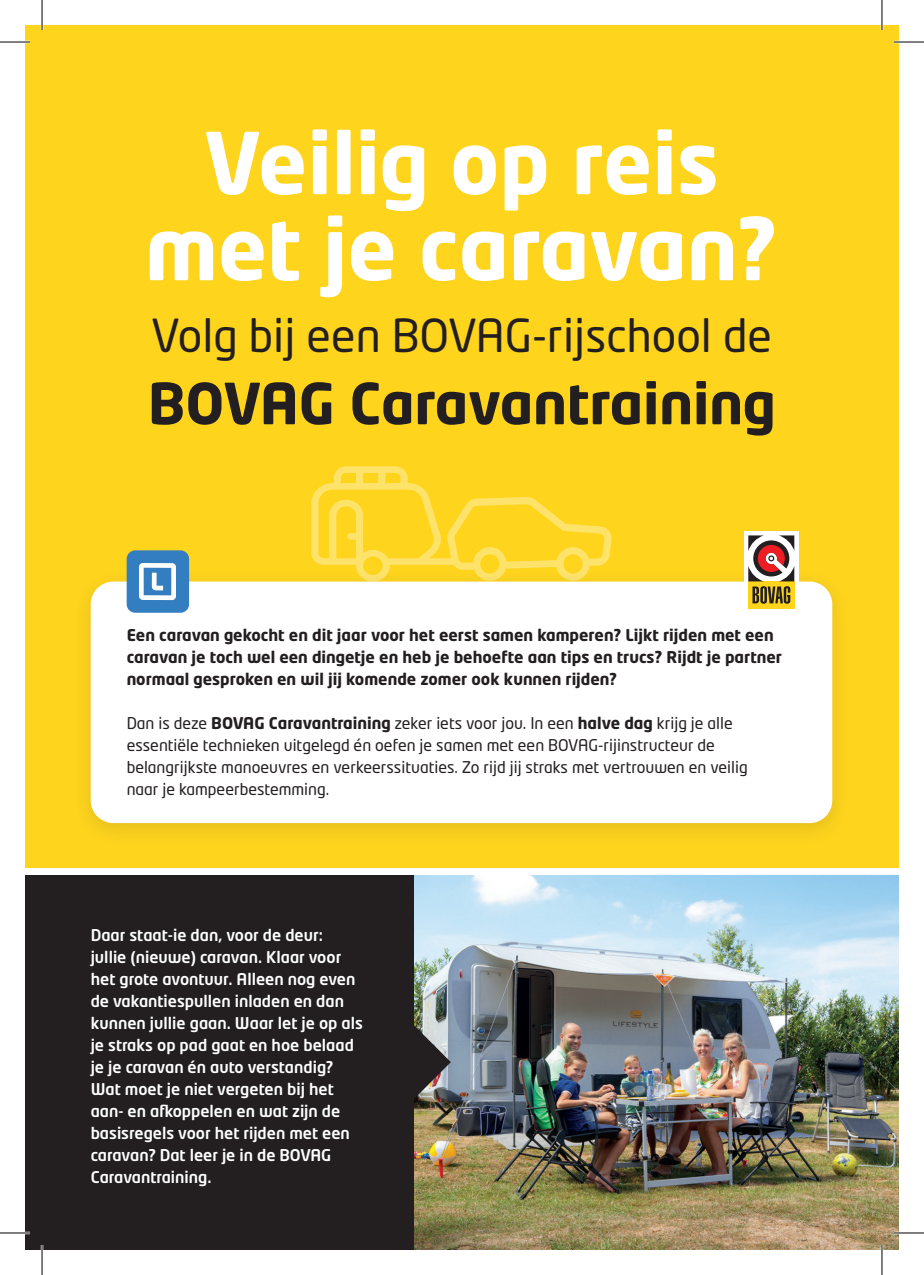
<style>
.page{position:relative;width:924px;height:1275px;background:#fff}
.page>*{position:absolute;margin:0;border:0;box-sizing:border-box;transform-origin:0 0}
.t1{font:700 84px/86px "Neo Tech Std";color:#fff;text-align:center}
.t2{font:700 56px "Neo Tech Std";color:#231f20}
.t3{font:45px "Neo Tech Std";color:#231f20}
.t4{font:500 16px/22px "Neo Tech Std";color:#fff}
.t5{font:16px/22px "Neo Tech Std";color:#231f20}
.t6{font:700 16px/22px "Neo Tech Std";color:#231f20}
.s1{font-weight:700}
</style>
<div class="page">
<div style="left:25px;top:25px;width:873px;height:842px;background:#fed41d"></div>
<svg style="left:311px;top:466px;width:300px;height:102px"></svg>
<img style="left:413px;top:875px;width:485px;height:375px">
<div style="left:71px;top:568px;width:780px;height:279px;background:#231f20;opacity:.12"></div>
<div style="left:91px;top:581px;width:740px;height:242px;background:#fff;border-radius:23px"></div>
<div style="left:25px;top:876px;width:388px;height:374px;background:#231f20"></div>
<div style="left:127px;top:550px;width:62px;height:63px;background:#337dc1;border-radius:9px"></div>
<svg style="left:139px;top:563px;width:37px;height:37px"></svg>
<svg style="left:413px;top:1025px;width:37px;height:74px"></svg>
<div style="left:743px;top:531px;width:55px;height:81px;background:#fff"></div>
<div style="left:748px;top:581px;width:46px;height:27px;background:#fed41d"></div>
<svg style="left:748px;top:535px;width:46px;height:69px"></svg>
<hr style="left:0;top:41px;width:30px;height:2px;background:#fff">
<hr style="left:893px;top:41px;width:30px;height:2px;background:#fff">
<hr style="left:0;top:1231px;width:30px;height:3px;background:#fff">
<hr style="left:893px;top:1231px;width:30px;height:3px;background:#fff">
<hr style="left:41px;top:0;width:2px;height:30px;background:#fff">
<hr style="left:41px;top:1245px;width:2px;height:30px;background:#fff">
<hr style="left:880px;top:0;width:2px;height:30px;background:#fff">
<hr style="left:880px;top:1245px;width:2px;height:30px;background:#fff">
<hr style="left:0;top:42px;width:30px;height:1px;background:#000">
<hr style="left:893px;top:42px;width:30px;height:1px;background:#000">
<hr style="left:0;top:1232px;width:30px;height:1px;background:#000">
<hr style="left:893px;top:1232px;width:30px;height:1px;background:#000">
<hr style="left:42px;top:0;width:1px;height:30px;background:#000">
<hr style="left:42px;top:1245px;width:1px;height:30px;background:#000">
<hr style="left:881px;top:0;width:1px;height:30px;background:#000">
<hr style="left:881px;top:1245px;width:1px;height:30px;background:#000">
<h1 class="t1" style="left:145px;top:118px;width:634px">Veilig op reis met je caravan?</h1>
<h3 class="t3" style="left:151px;top:308px;width:622px">Volg bij een BOVAG-rijschool de</h3>
<h2 class="t2" style="left:148px;top:367px;width:628px">BOVAG Caravantraining</h2>
<p class="t6" style="left:127px;top:623px;width:656px">Een caravan gekocht en dit jaar voor het eerst samen kamperen? Lijkt rijden met een caravan je toch wel een dingetje en heb je behoefte aan tips en trucs? Rijdt je partner normaal gesproken en wil jij komende zomer ook kunnen rijden?</p>
<p class="t5" style="left:127px;top:711px;width:622px">Dan is deze <span class="s1">BOVAG Caravantraining</span> zeker iets voor jou. In een <span class="s1">halve dag</span> krijg je alle essentiële technieken uitgelegd én oefen je samen met een BOVAG-rijinstructeur de belangrijkste manoeuvres en verkeerssituaties. Zo rijd jij straks met vertrouwen en veilig naar je kampeerbestemming.</p>
<p class="t4" style="left:91px;top:923px;width:273px">Daar staat-ie dan, voor de deur:<br>jullie (nieuwe) caravan. Klaar voor het grote avontuur. Alleen nog even de vakantiespullen inladen en dan kunnen jullie gaan. Waar let je op als je straks op pad gaat en hoe belaad je je caravan én auto verstandig?<br>Wat moet je niet vergeten bij het aan- en afkoppelen en wat zijn de basisregels voor het rijden met een caravan? Dat leer je in de BOVAG<br>Caravantraining.</p>
</div>
